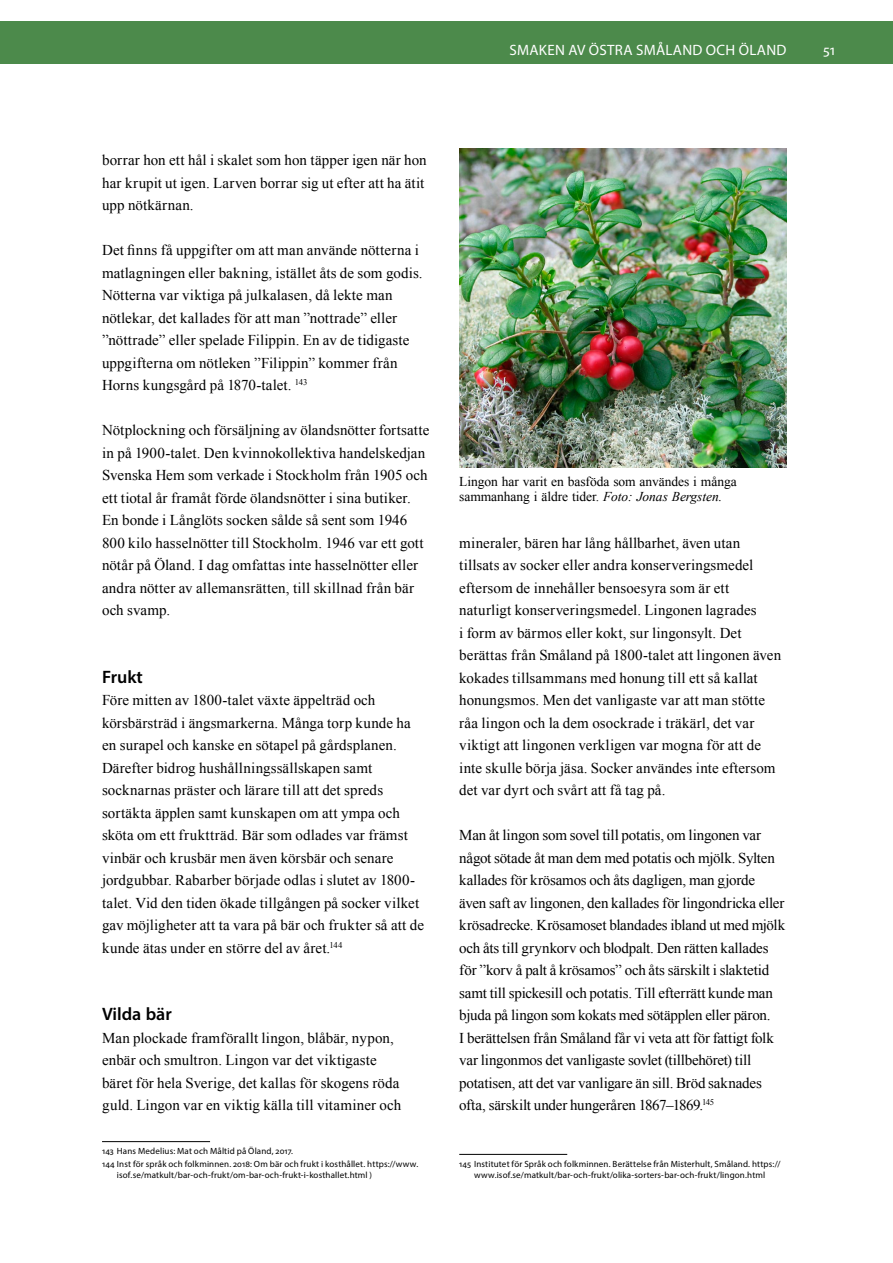
<style>
.page{position:relative;width:893px;height:1263px;background:#fff}
.page>*{position:absolute;margin:0;border:0;box-sizing:border-box;transform-origin:0 0}
.Rubriknivå_3{font:600 18px "Myriad Pro";color:#000}
.Brödtext__baslinje{font:15px/22.5px "Times New Roman";letter-spacing:.005em;color:#000}
.Brödtext__baslinje-2{font:15px/22.5px "Times New Roman";letter-spacing:-.015em;color:#000}
.t1{font:15px "Myriad Pro";letter-spacing:.02em;color:#fff}
.Figur_bildtext{font:13.5px/15px "Times New Roman";letter-spacing:-.005em;color:#000}
.Fotnottext{font:9px/10.8px "Myriad Pro";letter-spacing:.015em;color:#000}
.s1{font-style:italic}
</style>
<div class="page">
<div style="left:0;top:21px;width:893px;height:43px;background:#4c8a4b"></div>
<hr style="left:102px;top:1141px;width:108px;height:1px;background:#000">
<hr style="left:459px;top:1154px;width:108px;height:1px;background:#000">
<img style="left:459px;top:149px;width:328px;height:319px">
<p class="t1" style="left:509px;top:40px;width:279px">SMAKEN AV ÖSTRA SMÅLAND OCH ÖLAND</p>
<p class="t1" style="left:823px;top:40px;width:14px">51</p>
<p class="Brödtext__baslinje" style="left:102px;top:148px;width:326px">borrar hon ett hål i skalet som hon täpper igen när hon har krupit ut igen. Larven borrar sig ut efter att ha ätit upp nötkärnan.</p>
<p class="Brödtext__baslinje" style="left:102px;top:238px;width:322px">Det finns få uppgifter om att man använde nötterna i matlagningen eller bakning, istället åts de som godis.<br>Nötterna var viktiga på julkalasen, då lekte man nötlekar, det kallades för att man ”nottrade” eller ”nöttrade” eller spelade Filippin. En av de tidigaste uppgifterna om nötleken ”Filippin” kommer från Horns kungsgård på 1870-talet. <sup>143</sup></p>
<p class="Brödtext__baslinje" style="left:102px;top:418px;width:329px">Nötplockning och försäljning av ölandsnötter fortsatte in på 1900-talet. Den kvinnokollektiva handelskedjan Svenska Hem som verkade i Stockholm från 1905 och ett tiotal år framåt förde ölandsnötter i sina butiker.<br>En bonde i Långlöts socken sålde så sent som 1946<br>800 kilo hasselnötter till Stockholm. 1946 var ett gott nötår på Öland. I dag omfattas inte hasselnötter eller andra nötter av allemansrätten, till skillnad från bär och svamp.</p>
<h3 class="Rubriknivå_3" style="left:102px;top:665px;width:42px">Frukt</h3>
<p class="Brödtext__baslinje" style="left:102px;top:688px;width:323px">Före mitten av 1800-talet växte äppelträd och körsbärsträd i ängsmarkerna. Många torp kunde ha en surapel och kanske en sötapel på gårdsplanen.<br>Därefter bidrog hushållningssällskapen samt socknarnas präster och lärare till att det spreds sortäkta äpplen samt kunskapen om att ympa och sköta om ett fruktträd. Bär som odlades var främst vinbär och krusbär men även körsbär och senare jordgubbar. Rabarber började odlas i slutet av 1800- talet. Vid den tiden ökade tillgången på socker vilket gav möjligheter att ta vara på bär och frukter så att de kunde ätas under en större del av året.<sup>144</sup></p>
<h3 class="Rubriknivå_3" style="left:102px;top:1002px;width:71px">Vilda bär</h3>
<p class="Brödtext__baslinje" style="left:102px;top:1026px;width:301px">Man plockade framförallt lingon, blåbär, nypon, enbär och smultron. Lingon var det viktigaste bäret för hela Sverige, det kallas för skogens röda guld. Lingon var en viktig källa till vitaminer och</p>
<p class="Fotnottext" style="left:102px;top:1146px;width:193px">143 Hans Medelius: Mat och Måltid på Öland, 2017.</p>
<p class="Fotnottext" style="left:117px;top:1158px;width:303px;text-indent:-15px">144 Inst för språk och folkminnen. 2018: Om bär och frukt i kosthållet. https://www. isof.se/matkult/bar-och-frukt/om-bar-och-frukt-i-kosthallet.html )</p>
<p class="Figur_bildtext" style="left:459px;top:473px;width:279px">Lingon har varit en basföda som användes i många sammanhang i äldre tider. <span class="s1">Foto: Jonas Bergsten.</span></p>
<p class="Brödtext__baslinje" style="left:459px;top:531px;width:323px">mineraler, bären har lång hållbarhet, även utan tillsats av socker eller andra konserveringsmedel eftersom de innehåller bensoesyra som är ett naturligt konserveringsmedel. Lingonen lagrades<br>i form av bärmos eller kokt, sur lingonsylt. Det berättas från Småland på 1800-talet att lingonen även kokades tillsammans med honung till ett så kallat honungsmos. Men det vanligaste var att man stötte råa lingon och la dem osockrade i träkärl, det var viktigt att lingonen verkligen var mogna för att de inte skulle börja jäsa. Socker användes inte eftersom det var dyrt och svårt att få tag på.</p>
<p class="Brödtext__baslinje-2" style="left:459px;top:823px;width:328px">Man åt lingon som sovel till potatis, om lingonen var något sötade åt man dem med potatis och mjölk. Sylten kallades för krösamos och åts dagligen, man gjorde även saft av lingonen, den kallades för lingondricka eller krösadrecke. Krösamoset blandades ibland ut med mjölk och åts till grynkorv och blodpalt. Den rätten kallades för ”korv å palt å krösamos” och åts särskilt i slaktetid samt till spickesill och potatis. Till efterrätt kunde man bjuda på lingon som kokats med sötäpplen eller päron.<br>I berättelsen från Småland får vi veta att för fattigt folk var lingonmos det vanligaste sovlet (tillbehöret) till potatisen, att det var vanligare än sill. Bröd saknades ofta, särskilt under hungeråren 1867–1869.<sup>145</sup></p>
<p class="Fotnottext" style="left:459px;top:1158px;width:323px;text-align:center">145 Institutet för Språk och folkminnen. Berättelse från Misterhult, Småland. https:// www.isof.se/matkult/bar-och-frukt/olika-sorters-bar-och-frukt/lingon.html</p>
</div>
